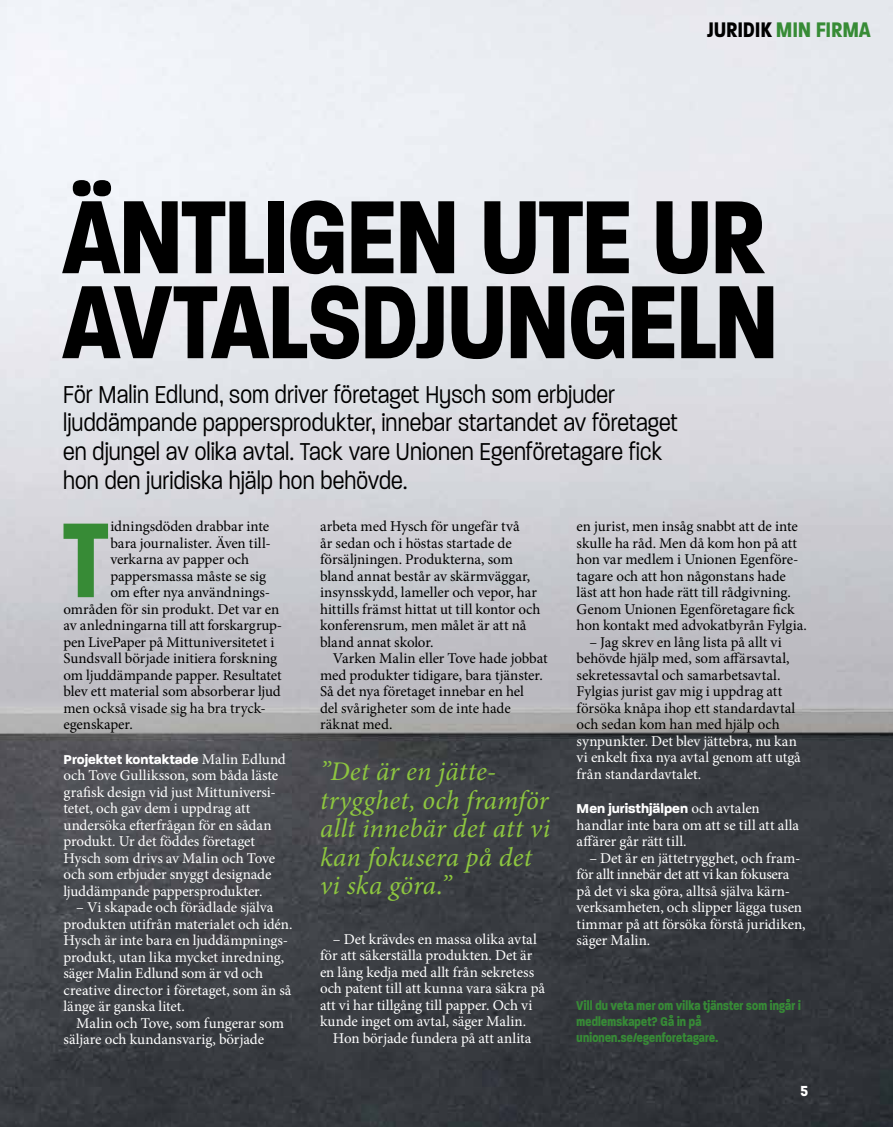
<style>
.page{position:relative;width:893px;height:1127px;background:#fff}
.page>*{position:absolute;margin:0;border:0;box-sizing:border-box;transform-origin:0 0}
.t1{font:700 143.7px "Paralucent Condensed";color:#378b36}
.t2{font:700 140.25px "Paralucent Condensed";letter-spacing:-.02em;color:#000}
.t3{font:300 33px/28.5px "Paralucent Condensed";letter-spacing:.005em;color:#000}
.t4{font:700 28.5px "Paralucent Condensed";color:#378b36}
.t5{font:italic 27px/28.5px "Minion Pro";letter-spacing:.005em;color:#8dc63f}
.t6{font:700 19.65px "Paralucent Condensed";color:#fff;scale:1.07 1}
.t7{font:700 17.25px/16.2px "Paralucent Condensed";color:#378b36}
.t8{font:15px/16.5px "Minion Pro";letter-spacing:-.005em;color:#000}
.t9{font:15px/16.5px "Minion Pro";letter-spacing:-.005em;color:#fff}
.t10{font:700 13.8px "Paralucent";color:#fff}
.s1{color:#000}
.s2{font-family:"Minion Pro";font-weight:400;font-size:15px}
</style>
<div class="page">
<img style="left:0;top:0;width:893px;height:1127px">
<h3 class="t4" style="left:707px;top:15px;width:165px"><span class="s1">JURIDIK</span> MIN FIRMA</h3>
<h2 class="t2" style="left:64px;top:161px;width:704px">ÄNTLIGEN UTE UR</h2>
<h2 class="t2" style="left:64px;top:246px;width:718px">AVTALSDJUNGELN</h2>
<h3 class="t3" style="left:64px;top:379px;width:616px">För Malin Edlund, som driver företaget Hysch som erbjuder ljuddämpande pappersprodukter, innebar startandet av företaget en djungel av olika avtal. Tack vare Unionen Egenföretagare fick hon den juridiska hjälp hon behövde.</h3>
<h1 class="t1" style="left:63px;top:482px;width:49px">T</h1>
<p class="t8" style="left:110px;top:518px;width:160px">idningsdöden drabbar inte</p>
<p class="t8" style="left:110px;top:535px;width:162px">bara journalister. Även till-</p>
<p class="t8" style="left:110px;top:551px;width:140px">verkarna av papper och</p>
<p class="t8" style="left:110px;top:568px;width:157px">pappersmassa måste se sig</p>
<p class="t8" style="left:110px;top:584px;width:161px">om efter nya användnings-</p>
<p class="t8" style="left:64px;top:601px;width:217px">områden för sin produkt. Det var en</p>
<p class="t8" style="left:64px;top:617px;width:220px">av anledningarna till att forskargrup-</p>
<p class="t8" style="left:64px;top:634px;width:212px">pen LivePaper på Mittuniversitetet i</p>
<p class="t8" style="left:64px;top:650px;width:215px">Sundsvall började initiera forskning</p>
<p class="t8" style="left:64px;top:667px;width:220px">om ljuddämpande papper. Resultatet</p>
<p class="t8" style="left:64px;top:683px;width:219px">blev ett material som absorberar ljud</p>
<p class="t8" style="left:64px;top:700px;width:202px">men också visade sig ha bra tryck-</p>
<p class="t8" style="left:64px;top:716px;width:71px">egenskaper.</p>
<p class="t10" style="left:64px;top:751px;width:224px">Projektet kontaktade <span class="s2">Malin Edlund</span></p>
<p class="t9" style="left:64px;top:767px;width:216px">och Tove Gulliksson, som båda läste grafisk design vid just Mittuniversi&shy;tetet, och gav dem i uppdrag att undersöka efterfrågan för en sådan produkt. Ur det föddes företaget Hysch som drivs av Malin och Tove och som erbjuder snyggt designade ljuddämpande pappersprodukter.</p>
<p class="t9" style="left:64px;top:899px;width:230px;text-indent:13px">– Vi skapade och förädlade själva produkten utifrån materialet och idén.<br>Hysch är inte bara en ljuddämpnings&shy;produkt, utan lika mycket inredning, säger Malin Edlund som är vd och creative director i företaget, som än så länge är ganska litet.</p>
<p class="t9" style="left:64px;top:1015px;width:222px;text-indent:13px">Malin och Tove, som fungerar som säljare och kundansvarig, började</p>
<p class="t8" style="left:320px;top:518px;width:222px">arbeta med Hysch för ungefär två<br>år sedan och i höstas startade de försäljningen. Produkterna, som bland annat består av skärmväggar, insynsskydd, lameller och vepor, har hittills främst hittat ut till kontor och konferensrum, men målet är att nå bland annat skolor.</p>
<p class="t8" style="left:320px;top:650px;width:229px;text-indent:13px">Varken Malin eller Tove hade jobbat med produkter tidigare, bara tjänster.<br>Så det nya företaget innebar en hel<br>del svårigheter som de inte hade räknat med.</p>
<h3 class="t5" style="left:320px;top:757px;width:231px">”Det är en jätte&shy;trygghet, och framför allt innebär det att vi kan fokusera på det vi ska göra.”</h3>
<p class="t9" style="left:320px;top:931px;width:226px;text-indent:13px">– Det krävdes en massa olika avtal för att säkerställa produkten. Det är en lång kedja med allt från sekretess och patent till att kunna vara säkra på att vi har tillgång till papper. Och vi kunde inget om avtal, säger Malin.</p>
<p class="t9" style="left:333px;top:1030px;width:200px">Hon började fundera på att anlita</p>
<p class="t8" style="left:577px;top:518px;width:232px">en jurist, men insåg snabbt att de inte skulle ha råd. Men då kom hon på att hon var medlem i Unionen Egenföre&shy;tagare och att hon någonstans hade läst att hon hade rätt till rådgivning.<br>Genom Unionen Egenföretagare fick hon kontakt med advokatbyrån Fylgia.</p>
<p class="t8" style="left:577px;top:634px;width:220px;text-indent:13px">– Jag skrev en lång lista på allt vi behövde hjälp med, som affärsavtal, sekretessavtal och samarbetsavtal.<br>Fylgias jurist gav mig i uppdrag att försöka knåpa ihop ett standardavtal och sedan kom han med hjälp och</p>
<p class="t9" style="left:577px;top:733px;width:226px">synpunkter. Det blev jättebra, nu kan vi enkelt fixa nya avtal genom att utgå från standardavtalet.</p>
<p class="t10" style="left:577px;top:800px;width:185px">Men juristhjälpen <span class="s2">och avtalen</span></p>
<p class="t9" style="left:577px;top:817px;width:224px">handlar inte bara om att se till att alla affärer går rätt till.</p>
<p class="t9" style="left:577px;top:850px;width:230px;text-indent:13px">– Det är en jättetrygghet, och fram&shy;för allt innebär det att vi kan fokusera på det vi ska göra, alltså själva kärn&shy;verksamheten, och slipper lägga tusen timmar på att försöka förstå juridiken, säger Malin.</p>
<p class="t7" style="left:577px;top:997px;width:226px">Vill du veta mer om vilka tjänster som ingår i medlemskapet? Gå in på unionen.se/egenforetagare.</p>
<h3 class="t6" style="left:801px;top:1080px;width:9px">5</h3>
</div>
